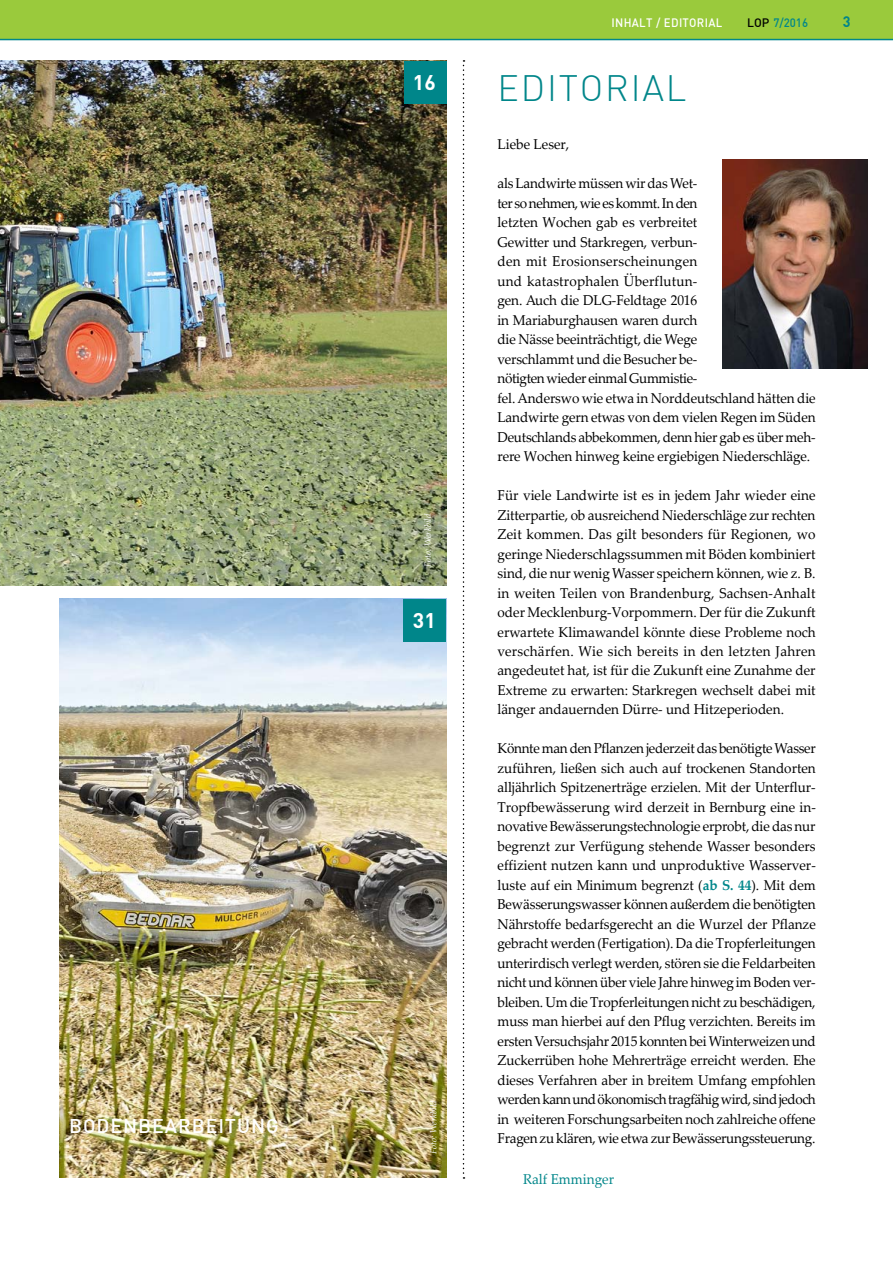
<style>
.page{position:relative;width:893px;height:1263px;background:#fff}
.page>*{position:absolute;margin:0;border:0;box-sizing:border-box;transform-origin:0 0}
.t1{font:300 36px "DIN";letter-spacing:.05em;color:#00868a}
.t2{font:700 21px "DIN";color:#fff}
.t3{font:500 19.5px "DIN";color:#fff}
.t4{font:700 15px "DIN";color:#00868a;scale:.95 1}
.t5{font:14.25px/19.5px "Palatino Linotype";letter-spacing:-.01em;color:#000;text-align:justify;scale:.95 1}
.t6{font:14.25px "Palatino Linotype";color:#00868a;scale:.95 1}
.t7{font:500 12px "DIN";letter-spacing:.025em;color:#fff;scale:.95 1}
.t8{font:500 12px "DIN";color:#00868a;scale:.95 1}
.t9{font:italic 9px "Palatino Linotype";color:#fff}
.s1{color:#000}
.s2{font-weight:700;color:#00868a}
</style>
<div class="page">
<div style="left:0;top:0;width:893px;height:40px;background:#9aca3c"></div>
<hr style="left:0;top:39px;width:893px;height:1px;background:#00868a">
<img style="left:0;top:61px;width:446px;height:525px">
<img style="left:60px;top:599px;width:386px;height:579px">
<div style="left:404px;top:599px;width:42px;height:42px;background:#00868a"></div>
<div style="left:404px;top:61px;width:42px;height:42px;background:#00868a"></div>
<svg style="left:463px;top:60px;width:1px;height:1119px"></svg>
<img style="left:723px;top:159px;width:144px;height:209px">
<h3 class="t3" style="left:69px;top:1114px;width:28px">BODENBEARBEIT</h3>
<h3 class="t3" style="left:237px;top:1114px;width:28px">UNG</h3>
<h2 class="t2" style="left:413px;top:68px;width:25px">16</h2>
<p class="t9" style="left:421px;top:567px;width:55px;rotate:-90deg">Foto: Werkbild</p>
<h2 class="t2" style="left:413px;top:607px;width:25px">31</h2>
<p class="t9" style="left:427px;top:1153px;width:55px;rotate:-90deg">Foto: Werkbild</p>
<p class="t7" style="left:611px;top:15px;width:118px">INHALT / EDITORIAL</p>
<p class="t8" style="left:747px;top:15px;width:66px"><span class="s1">LOP</span> 7/2016</p>
<p class="t4" style="left:843px;top:12px;width:10px">3</p>
<h1 class="t1" style="left:497px;top:66px;width:190px">EDITORIAL</h1>
<p class="t5" style="left:497px;top:134px;width:77px">Liebe Leser,</p>
<p class="t5" style="left:497px;top:173px;width:336px;text-align:left">als Landwirte müssen wir das Wet-<br>ter so nehmen, wie es kommt. In den<br>letzten Wochen gab es verbreitet<br>Gewitter und Starkregen, verbun-<br>den mit Erosionserscheinungen<br>und katastrophalen Überflutun-<br>gen. Auch die DLG-Feldtage 2016<br>in Mariaburghausen waren durch<br>die Nässe beeinträchtigt, die Wege<br>verschlammt und die Besucher be-<br>nötigten wieder einmal Gummistie-<br>fel. Anderswo wie etwa in Norddeutschland hätten die Landwirte gern etwas von dem vielen Regen im Süden Deutschlands abbekommen, denn hier gab es über meh&shy;rere Wochen hinweg keine ergiebigen Niederschläge.</p>
<p class="t5" style="left:497px;top:485px;width:337px">Für viele Landwirte ist es in jedem Jahr wieder eine Zitterpartie, ob ausreichend Niederschläge zur rechten Zeit kommen. Das gilt besonders für Regionen, wo geringe Niederschlagssummen mit Böden kombiniert sind, die nur wenig Wasser speichern können, wie z. B. in weiten Teilen von Brandenburg, Sachsen-Anhalt oder Mecklenburg-Vorpommern. Der für die Zukunft erwartete Klimawandel könnte diese Probleme noch verschärfen. Wie sich bereits in den letzten Jahren angedeutet hat, ist für die Zukunft eine Zunahme der Extreme zu erwarten: Starkregen wechselt dabei mit länger andauernden Dürre- und Hitzeperioden.</p>
<p class="t5" style="left:497px;top:738px;width:337px">Könnte man den Pflanzen jederzeit das benötigte Wasser zuführen, ließen sich auch auf trockenen Standorten alljährlich Spitzenerträge erzielen. Mit der Unterflur-Tropfbewässerung wird derzeit in Bernburg eine in&shy;novative Bewässerungstechnologie erprobt, die das nur begrenzt zur Verfügung stehende Wasser besonders effizient nutzen kann und unproduktive Wasserver&shy;luste auf ein Minimum begrenzt (<span class="s2">ab S. 44</span>). Mit dem Bewässerungswasser können außerdem die benötigten Nährstoffe bedarfsgerecht an die Wurzel der Pflanze gebracht werden (Fertigation). Da die Tropferleitungen unterirdisch verlegt werden, stören sie die Feldarbeiten nicht und können über viele Jahre hinweg im Boden ver&shy;bleiben. Um die Tropferleitungen nicht zu beschädigen, muss man hierbei auf den Pflug verzichten. Bereits im ersten Versuchsjahr 2015 konnten bei Winterweizen und Zuckerrüben hohe Mehrerträge erreicht werden. Ehe dieses Verfahren aber in breitem Umfang empfohlen werden kann und ökonomisch tragfähig wird, sind jedoch in weiteren Forschungsarbeiten noch zahlreiche offene Fragen zu klären, wie etwa zur Bewässerungssteuerung.</p>
<p class="t6" style="left:523px;top:1169px;width:97px">Ralf Emminger</p>
</div>
